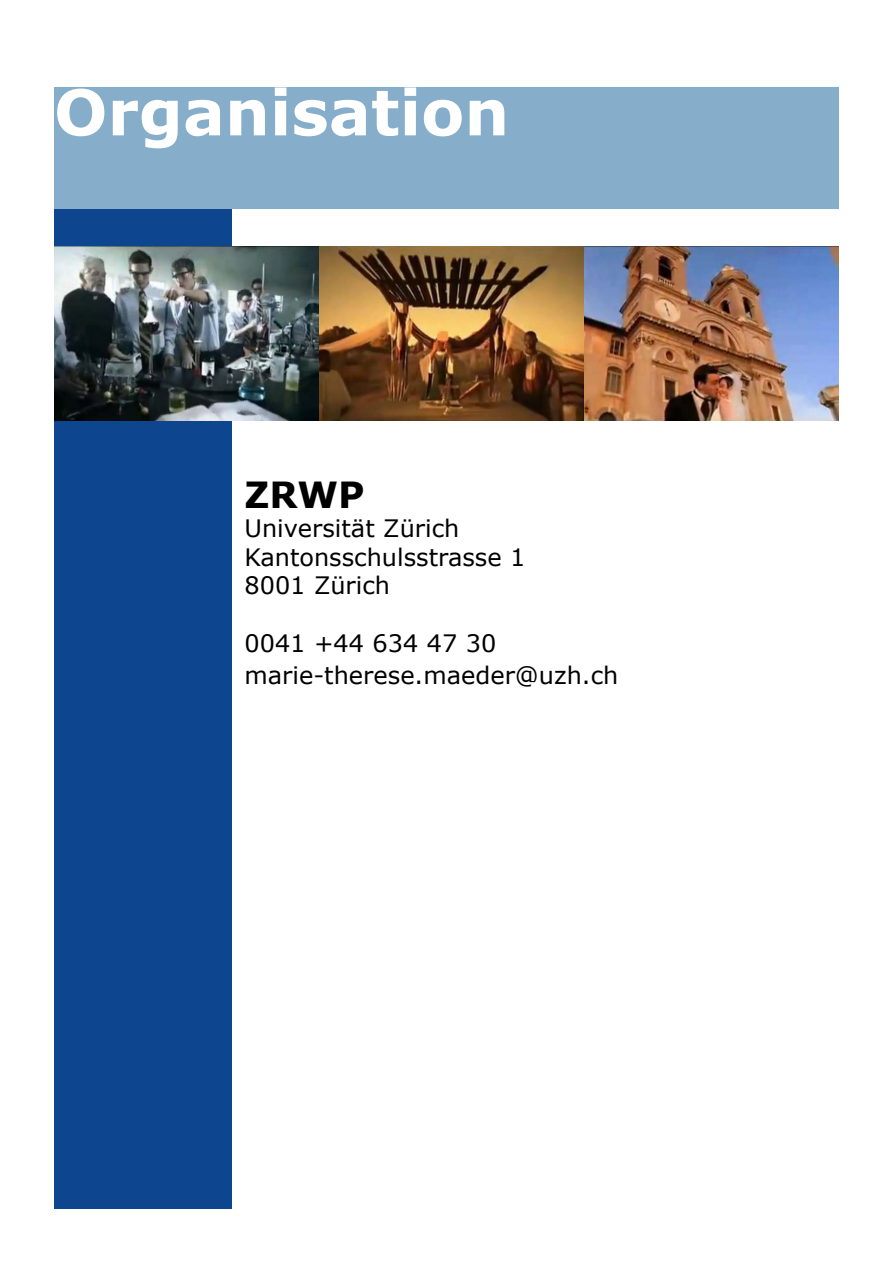
<style>
.page{position:relative;width:893px;height:1263px;background:#fff}
.page>*{position:absolute;margin:0;border:0;box-sizing:border-box;transform-origin:0 0}
.t1{font:700 63px "Verdana";color:#fff}
.t2{font:700 36px "Verdana";color:#000}
.t3{font:24px/28.8px "Verdana";color:#000}
</style>
<div class="page">
<div style="left:54px;top:139px;width:178px;height:1070px;background:#0d468f"></div>
<div style="left:54px;top:87px;width:785px;height:121px;background:#86adca"></div>
<img style="left:54px;top:246px;width:785px;height:175px">
<h1 class="t1" style="left:54px;top:68px;width:457px">Organisation</h1>
<h2 class="t2" style="left:244px;top:469px;width:122px">ZRWP</h2>
<p class="t3" style="left:244px;top:513px;width:282px">Universität Zürich<br>Kantonsschulsstrasse 1<br>8001 Zürich</p>
<p class="t3" style="left:244px;top:627px;width:375px;line-height:32.4px">0041 +44 634 47 30 marie-therese.maeder@uzh.ch</p>
</div>
